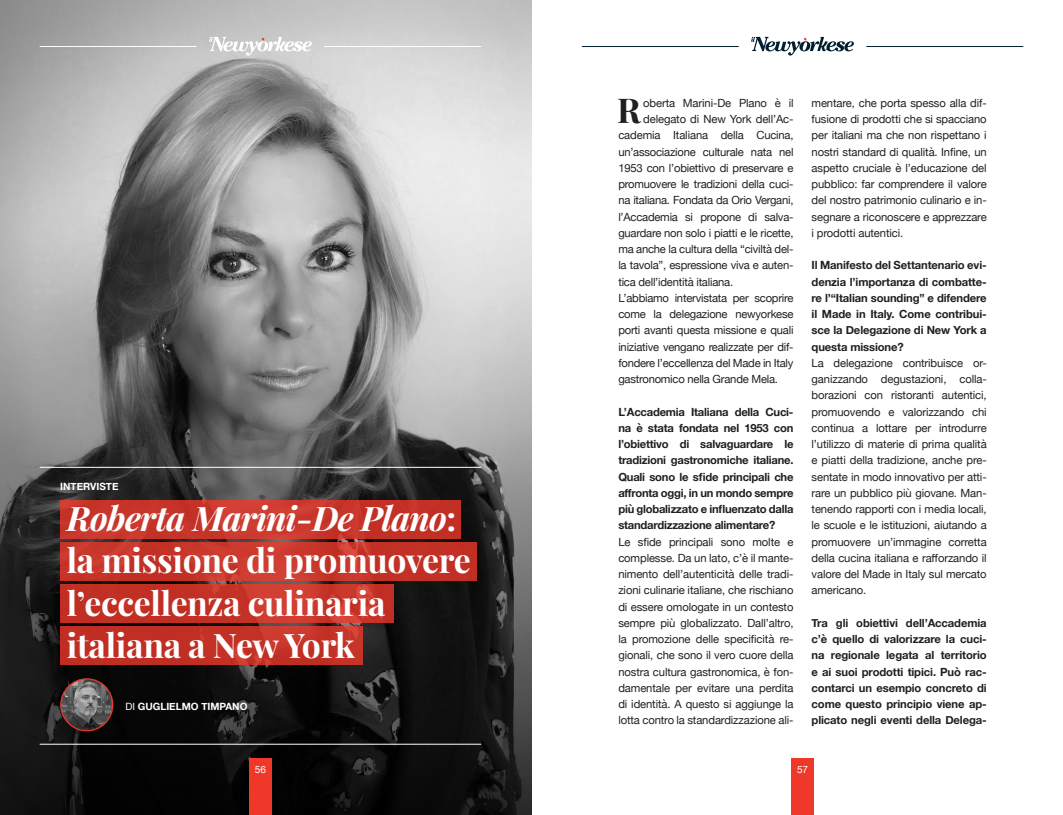
<style>
.page{position:relative;width:1063px;height:815px;background:#fff}
.page>*{position:absolute;margin:0;border:0;box-sizing:border-box;transform-origin:0 0}
.t1{font:700 34.12px "Playfair Display";color:#231f20}
.t2{font:700 33.75px/42.5px "Playfair Display";letter-spacing:-.01em;color:#fff}
.t3{font:11.25px/16.2px "Helvetica Neue";letter-spacing:-.02em;color:#231f20;text-align:justify}
.t4{font:700 11.25px/16.2px "Helvetica Neue";letter-spacing:-.01em;color:#231f20;text-align:justify}
.t5{font:700 10px "Helvetica Neue";color:#fff}
.t6{font:10px "Helvetica Neue";color:#fff}
.s1{font-style:italic}
.s2{font-weight:400}
</style>
<div class="page">
<svg style="left:751px;top:37px;width:103px;height:19px"></svg>
<div style="left:791px;top:758px;width:23px;height:57px;background:#ef382a"></div>
<hr style="left:582px;top:46px;width:157px;height:1px;background:#001f2e">
<hr style="left:866px;top:46px;width:157px;height:1px;background:#001f2e">
<img style="left:0;top:42px;width:532px;height:773px">
<div style="left:60px;top:500px;width:401px;height:38px;background:#c7352a"></div>
<div style="left:60px;top:542px;width:417px;height:39px;background:#c73429"></div>
<div style="left:60px;top:626px;width:303px;height:39px;background:linear-gradient(to right,#bf2d22,#c7352a)"></div>
<div style="left:60px;top:584px;width:334px;height:39px;background:linear-gradient(to right,#bf2d22,#ce3c30)"></div>
<div style="left:249px;top:758px;width:23px;height:57px;background:#ef382a"></div>
<hr style="left:40px;top:46px;width:157px;height:1px;background:#fff">
<hr style="left:324px;top:46px;width:157px;height:1px;background:#fff">
<hr style="left:40px;top:744px;width:441px;height:1px;background:#fff">
<hr style="left:40px;top:467px;width:441px;height:1px;background:#fff">
<svg style="left:209px;top:37px;width:103px;height:19px"></svg>
<img style="left:61px;top:679px;width:52px;height:52px;border-radius:26px">
<div style="left:60px;top:678px;width:53px;height:53px;border:1px solid #ee352a;border-radius:50%"></div>
<p class="t5" style="left:60px;top:479px;width:60px">INTERVISTE</p>
<p class="t2" style="left:67px;top:494px;width:405px"><span class="s1">Roberta Marini-De Plano</span>: la missione di promuovere l’eccellenza culinaria italiana a New York</p>
<p class="t5" style="left:125px;top:698px;width:124px"><span class="s2">DI</span> GUGLIELMO TIMPANO</p>
<p class="t6" style="left:255px;top:762px;width:13px">56</p>
<p class="t1" style="left:617px;top:83px;width:25px">R</p>
<p class="t3" style="left:643px;top:95px;width:152px">oberta Marini-De Plano è il</p>
<p class="t3" style="left:643px;top:112px;width:152px">delegato di New York dell’Ac-</p>
<p class="t3" style="left:618px;top:128px;width:177px">cademia Italiana della Cucina,</p>
<p class="t3" style="left:618px;top:144px;width:177px">un’associazione culturale nata nel</p>
<p class="t3" style="left:618px;top:160px;width:177px">1953 con l’obiettivo di preservare e</p>
<p class="t3" style="left:618px;top:177px;width:177px">promuovere le tradizioni della cuci-</p>
<p class="t3" style="left:618px;top:193px;width:177px">na italiana. Fondata da Orio Vergani,</p>
<p class="t3" style="left:618px;top:209px;width:177px">l’Accademia si propone di salva-</p>
<p class="t3" style="left:618px;top:225px;width:177px">guardare non solo i piatti e le ricette,</p>
<p class="t3" style="left:618px;top:242px;width:177px">ma anche la cultura della “civiltà del-</p>
<p class="t3" style="left:618px;top:258px;width:177px">la tavola”, espressione viva e auten-</p>
<p class="t3" style="left:618px;top:274px;width:116px">tica dell’identità italiana.</p>
<p class="t3" style="left:618px;top:290px;width:177px">L’abbiamo intervistata per scoprire come la delegazione newyorkese porti avanti questa missione e quali iniziative vengano realizzate per dif&shy;fondere l’eccellenza del Made in Italy gastronomico nella Grande Mela.</p>
<p class="t4" style="left:618px;top:404px;width:177px">L’Accademia Italiana della Cuci&shy;na è stata fondata nel 1953 con l’obiettivo di salvaguardare le tradizioni gastronomiche italiane.<br>Quali sono le sfide principali che affronta oggi, in un mondo sempre più globalizzato e influenzato dalla standardizzazione alimentare?</p>
<p class="t3" style="left:618px;top:534px;width:177px">Le sfide principali sono molte e complesse. Da un lato, c’è il mante&shy;nimento dell’autenticità delle tradi&shy;zioni culinarie italiane, che rischiano di essere omologate in un contesto sempre più globalizzato. Dall’altro, la promozione delle specificità re&shy;gionali, che sono il vero cuore della nostra cultura gastronomica, è fon&shy;damentale per evitare una perdita di identità. A questo si aggiunge la lotta contro la standardizzazione ali-</p>
<p class="t3" style="left:812px;top:95px;width:177px">mentare, che porta spesso alla dif&shy;fusione di prodotti che si spacciano per italiani ma che non rispettano i nostri standard di qualità. Infine, un aspetto cruciale è l’educazione del pubblico: far comprendere il valore del nostro patrimonio culinario e in&shy;segnare a riconoscere e apprezzare i prodotti autentici.</p>
<p class="t4" style="left:812px;top:258px;width:177px">Il Manifesto del Settantenario evi&shy;denzia l’importanza di combatte&shy;re l’“Italian sounding” e difendere il Made in Italy. Come contribui&shy;sce la Delegazione di New York a questa missione?</p>
<p class="t3" style="left:812px;top:355px;width:177px">La delegazione contribuisce or&shy;ganizzando degustazioni, colla&shy;borazioni con ristoranti autentici, promuovendo e valorizzando chi continua a lottare per introdurre l’utilizzo di materie di prima qualità e piatti della tradizione, anche pre&shy;sentate in modo innovativo per atti&shy;rare un pubblico più giovane. Man&shy;tenendo rapporti con i media locali, le scuole e le istituzioni, aiutando a promuovere un’immagine corretta della cucina italiana e rafforzando il valore del Made in Italy sul mercato americano.</p>
<p class="t4" style="left:812px;top:615px;width:177px">Tra gli obiettivi dell’Accademia c’è quello di valorizzare la cuci&shy;na regionale legata al territorio e ai suoi prodotti tipici. Può rac&shy;contarci un esempio concreto di come questo principio viene ap&shy;plicato negli eventi della Delega-</p>
<p class="t6" style="left:797px;top:762px;width:13px">57</p>
</div>
